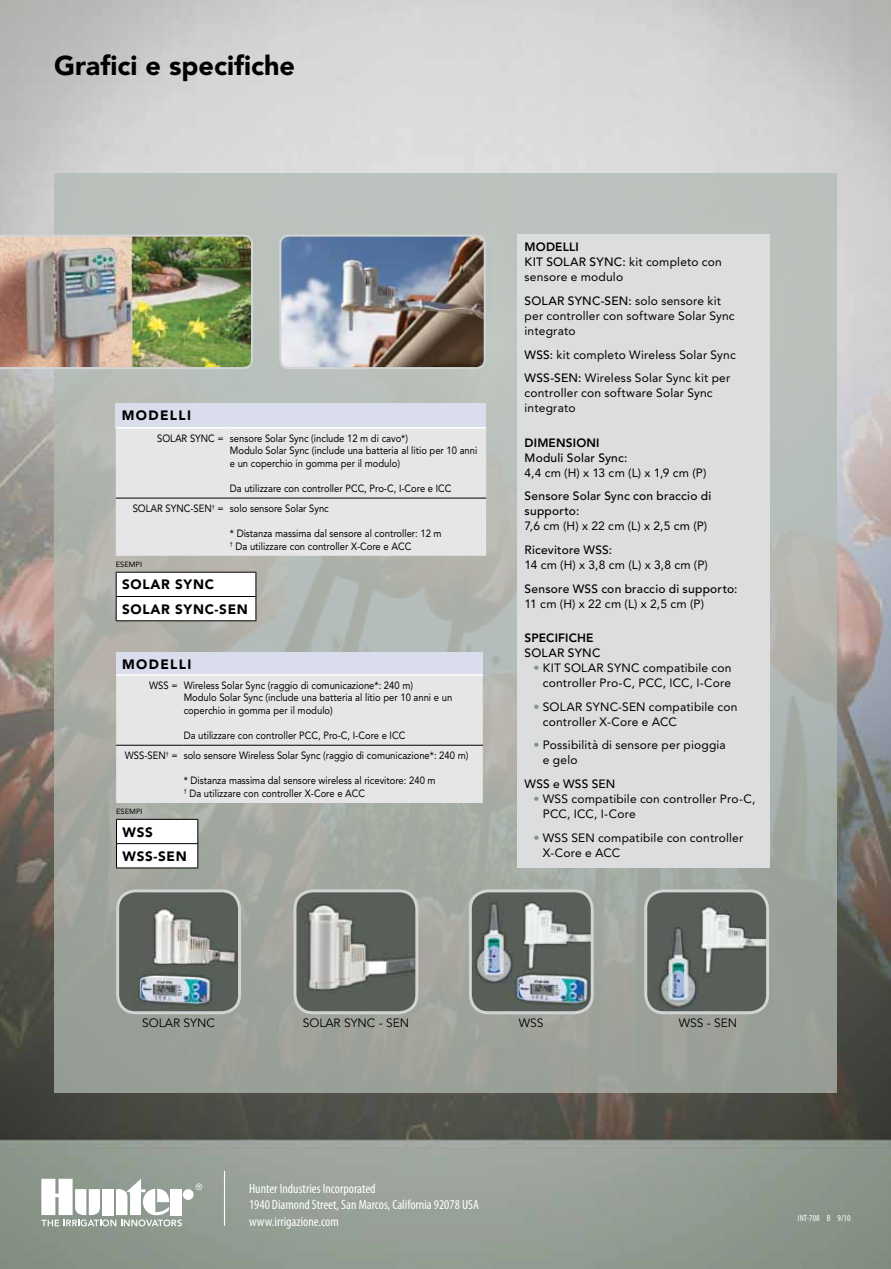
<style>
.page{position:relative;width:891px;height:1269px;background:#fff}
.page>*{position:absolute;margin:0;border:0;box-sizing:border-box;transform-origin:0 0}
.t1{font:900 27px "Avenir";color:#000}
.t2{font:condensed 13.5px/16.2px "Myriad Pro";color:#fff}
.t3{font:900 13.5px/24.3px "Avenir LT Std";letter-spacing:.05em;color:#000}
.t4{font:900 13.5px "Avenir LT Std";letter-spacing:.1em;color:#000}
.t5{font:12px/15px "Avenir LT Std";letter-spacing:.015em;color:#000}
.t6{font:500 12px/15px "Avenir LT Std";letter-spacing:.02em;color:#000}
.t7{font:12px "Avenir LT Std";color:#000}
.t8{font:800 12px "Avenir LT Std";letter-spacing:.015em;color:#000}
.t9{font:10.5px/12.6px "Avenir LT Std";color:#000;scale:.9 1}
.t10{font:condensed 9px "Myriad Pro";color:#fff}
.t11{font:7.5px "Avenir LT Std";color:#000}
.s1{font-weight:800}
.s2{font-weight:500}
.s3{font-weight:500;color:#879188}
</style>
<div class="page">
<img style="left:0;top:0;width:891px;height:1269px">
<svg style="left:196px;top:1183px;width:6px;height:7px"></svg>
<div style="left:183px;top:1189px;width:11px;height:11px;background:#fff;border-radius:50%"></div>
<svg style="left:41px;top:1179px;width:141px;height:47px"></svg>
<hr style="left:224px;top:1171px;width:1px;height:55px;background:#fff">
<div style="left:54px;top:173px;width:783px;height:919px;background:linear-gradient(to bottom,#c1c7c3,#9b9f97)"></div>
<div style="left:517px;top:235px;width:253px;height:633px;background:#dcddde"></div>
<img style="left:118px;top:891px;width:122px;height:122px">
<div style="left:116px;top:889px;width:125px;height:125px;border:3px solid #d1d3d4;border-radius:18px"></div>
<img style="left:295px;top:891px;width:122px;height:122px">
<div style="left:293px;top:889px;width:125px;height:125px;border:3px solid #d1d3d4;border-radius:18px"></div>
<img style="left:470px;top:891px;width:122px;height:122px">
<div style="left:469px;top:889px;width:125px;height:125px;border:3px solid #d1d3d4;border-radius:18px"></div>
<img style="left:646px;top:891px;width:122px;height:122px">
<div style="left:644px;top:889px;width:125px;height:125px;border:3px solid #d1d3d4;border-radius:18px"></div>
<img style="left:280px;top:236px;width:205px;height:132px">
<div style="left:279px;top:235px;width:207px;height:134px;border:2px solid #d1d3d4;border-radius:8px"></div>
<img style="left:0;top:235px;width:253px;height:134px">
<div style="left:116px;top:653px;width:367px;height:22px;background:#daddeb"></div>
<div style="left:116px;top:676px;width:367px;height:127px;background:#e5e6e5"></div>
<hr style="left:116px;top:674px;width:68px;height:2px;background:#fff">
<hr style="left:184px;top:674px;width:299px;height:2px;background:#fff">
<hr style="left:116px;top:745px;width:68px;height:1px;background:#000">
<hr style="left:184px;top:745px;width:299px;height:1px;background:#000">
<svg style="left:116px;top:819px;width:82px;height:49px"></svg>
<hr style="left:116px;top:843px;width:82px;height:1px;background:#000">
<hr style="left:116px;top:868px;width:82px;height:1px;background:#000">
<div style="left:116px;top:403px;width:370px;height:25px;background:#daddeb"></div>
<div style="left:116px;top:428px;width:370px;height:128px;background:#e5e6e5"></div>
<hr style="left:116px;top:427px;width:114px;height:1px;background:#fff">
<hr style="left:230px;top:427px;width:256px;height:1px;background:#fff">
<hr style="left:116px;top:498px;width:114px;height:1px;background:#000">
<hr style="left:230px;top:498px;width:256px;height:1px;background:#000">
<svg style="left:116px;top:572px;width:141px;height:49px"></svg>
<hr style="left:116px;top:596px;width:140px;height:1px;background:#000">
<hr style="left:116px;top:620px;width:140px;height:1px;background:#000">
<h1 class="t1" style="left:54px;top:49px;width:243px">Grafici e specifiche</h1>
<p class="t4" style="left:122px;top:407px;width:71px">MODELLI</p>
<p class="t9" style="left:230px;top:432px;width:277px;text-indent:-73px">SOLAR SYNC = sensore Solar Sync (include 12 m di cavo*)<br>Modulo Solar Sync (include una batteria al litio per 10 anni e un coperchio in gomma per il modulo)</p>
<p class="t9" style="left:133px;top:479px;width:356px;line-height:20px;text-indent:97px">Da utilizzare con controller PCC, Pro-C, I-Core e ICC<br>SOLAR SYNC-SEN<sup>†</sup> = solo sensore Solar Sync</p>
<p class="t9" style="left:230px;top:527px;width:237px">* Distanza massima dal sensore al controller: 12 m <sup>†</sup> Da utilizzare con controller X-Core e ACC</p>
<p class="t11" style="left:116px;top:560px;width:28px">ESEMPI</p>
<p class="t3" style="left:122px;top:573px;width:127px">SOLAR SYNC<br>SOLAR SYNC-SEN</p>
<p class="t4" style="left:122px;top:656px;width:71px">MODELLI</p>
<p class="t9" style="left:184px;top:679px;width:300px;text-indent:-35px">WSS = Wireless Solar Sync (raggio di comunicazione*: 240 m)<br>Modulo Solar Sync (include una batteria al litio per 10 anni e un coperchio in gomma per il modulo)</p>
<p class="t9" style="left:125px;top:726px;width:383px;line-height:20px;text-align:center">Da utilizzare con controller PCC, Pro-C, I-Core e ICC<br>WSS-SEN<sup>†</sup> = solo sensore Wireless Solar Sync (raggio di comunicazione*: 240 m)</p>
<p class="t9" style="left:184px;top:775px;width:281px">* Distanza massima dal sensore wireless al ricevitore: 240 m <sup>†</sup> Da utilizzare con controller X-Core e ACC</p>
<p class="t11" style="left:116px;top:807px;width:28px">ESEMPI</p>
<p class="t3" style="left:123px;top:820px;width:66px">WSS<br>WSS-SEN</p>
<p class="t5" style="left:525px;top:240px;width:199px"><span class="s1">MODELLI<br></span><span class="s2">KIT SOLAR SYNC:</span> kit completo con sensore e modulo</p>
<p class="t5" style="left:525px;top:293px;width:212px"><span class="s2">SOLAR SYNC-SEN:</span> solo sensore kit per controller con software Solar Sync integrato</p>
<p class="t5" style="left:525px;top:343px;width:213px;line-height:23.7px"><span class="s2">WSS:</span> kit completo Wireless Solar Sync<br><span class="s2">WSS-SEN:</span> Wireless Solar Sync kit per</p>
<p class="t5" style="left:525px;top:386px;width:190px">controller con software Solar Sync integrato</p>
<p class="t8" style="left:525px;top:435px;width:77px">DIMENSIONI</p>
<p class="t6" style="left:525px;top:450px;width:105px">Moduli Solar Sync:</p>
<p class="t5" style="left:525px;top:465px;width:183px">4,4 cm (H) x 13 cm (L) x 1,9 cm (P)</p>
<p class="t6" style="left:525px;top:489px;width:188px">Sensore Solar Sync con braccio di supporto:</p>
<p class="t5" style="left:525px;top:519px;width:184px">7,6 cm (H) x 22 cm (L) x 2,5 cm (P)</p>
<p class="t6" style="left:525px;top:543px;width:89px">Ricevitore WSS:</p>
<p class="t5" style="left:525px;top:557px;width:185px">14 cm (H) x 3,8 cm (L) x 3,8 cm (P)</p>
<p class="t6" style="left:525px;top:581px;width:214px">Sensore WSS con braccio di supporto:</p>
<p class="t5" style="left:525px;top:596px;width:181px">11 cm (H) x 22 cm (L) x 2,5 cm (P)</p>
<p class="t8" style="left:525px;top:631px;width:69px">SPECIFICHE</p>
<p class="t6" style="left:525px;top:646px;width:77px">SOLAR SYNC</p>
<p class="t5" style="left:534px;top:661px;width:199px;text-align:right"><span class="s3">•</span> KIT SOLAR SYNC compatibile con controller Pro-C, PCC, ICC, I-Core</p>
<p class="t5" style="left:543px;top:699px;width:196px;text-indent:-9px"><span class="s3">•</span> SOLAR SYNC-SEN compatibile con controller X-Core e ACC</p>
<p class="t5" style="left:543px;top:738px;width:184px;text-indent:-9px"><span class="s3">•</span> Possibilità di sensore per pioggia e gelo</p>
<p class="t6" style="left:525px;top:777px;width:92px">WSS e WSS SEN</p>
<p class="t5" style="left:543px;top:791px;width:214px;text-indent:-9px"><span class="s3">•</span> WSS compatibile con controller Pro-C,<br>PCC, ICC, I-Core</p>
<p class="t5" style="left:543px;top:830px;width:202px;text-indent:-9px"><span class="s3">•</span> WSS SEN compatibile con controller<br>X-Core e ACC</p>
<p class="t7" style="left:142px;top:1016px;width:72px">SOLAR SYNC</p>
<p class="t7" style="left:303px;top:1016px;width:106px">SOLAR SYNC - SEN</p>
<p class="t7" style="left:519px;top:1016px;width:26px">WSS</p>
<p class="t7" style="left:679px;top:1016px;width:58px">WSS - SEN</p>
<p class="t2" style="left:249px;top:1181px;width:231px">Hunter Industries Incorporated<br>1940 Diamond Street, San Marcos, California 92078 USA www.irrigazione.com</p>
<p class="t10" style="left:798px;top:1213px;width:54px">INT-708 B 9/10</p>
</div>
